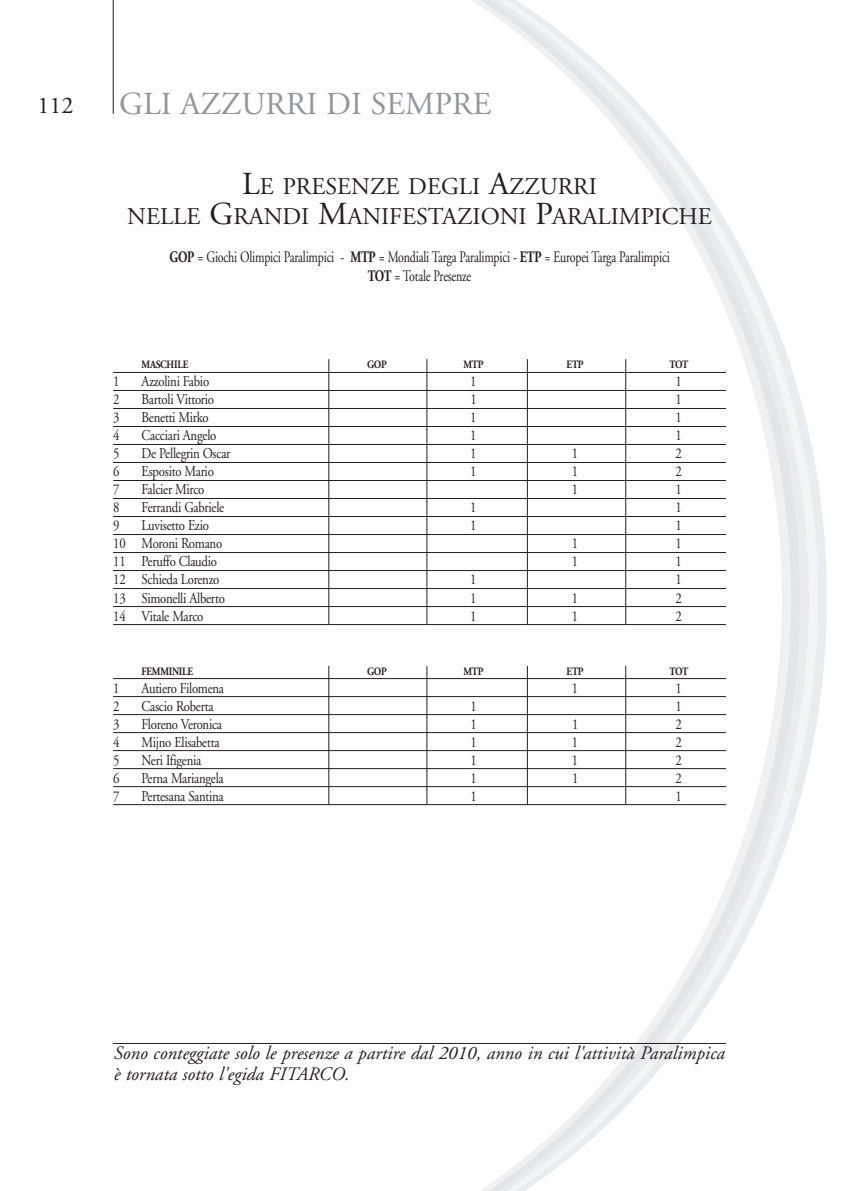
<style>
.page{position:relative;width:851px;height:1191px;background:#fff}
.page>*{position:absolute;margin:0;border:0;box-sizing:border-box;transform-origin:0 0}
.t1{font:32px "Adobe Garamond";color:#939598}
.t2{font:24px/30px "Adobe Garamond";color:#231f20;text-align:center}
.t3{font:italic 19px/21px "Adobe Garamond";color:#231f20}
.t4{font:16px/19px "Adobe Garamond";letter-spacing:-.015em;color:#231f20;text-align:center;scale:.75 1}
.t5{font:15px "Adobe Garamond";letter-spacing:-.02em;color:#231f20;scale:.85 1}
.t6{font:700 11.2px "Adobe Garamond";letter-spacing:-.03em;color:#231f20;scale:.85 1}
.s1{font-size:32px}
.s2{font-weight:700}
</style>
<div class="page">
<svg style="left:808px;top:431px;width:9px;height:335px;fill:#f3f4f4"></svg>
<svg style="left:799px;top:395px;width:9px;height:407px;fill:#ebebed"></svg>
<svg style="left:790px;top:365px;width:9px;height:467px;fill:#eaebec"></svg>
<svg style="left:781px;top:339px;width:9px;height:519px;fill:#eeeeef"></svg>
<svg style="left:414px;top:0;width:367px;height:1191px"></svg>
<hr style="left:113px;top:0;width:1px;height:114px;background:#231f20">
<hr style="left:527px;top:359px;width:1px;height:265px;background:#231f20">
<hr style="left:426px;top:359px;width:1px;height:265px;background:#231f20">
<hr style="left:625px;top:359px;width:1px;height:265px;background:#231f20">
<hr style="left:328px;top:359px;width:1px;height:265px;background:#231f20">
<hr style="left:527px;top:666px;width:1px;height:138px;background:#231f20">
<hr style="left:426px;top:666px;width:1px;height:138px;background:#231f20">
<hr style="left:625px;top:666px;width:1px;height:138px;background:#231f20">
<hr style="left:328px;top:666px;width:1px;height:138px;background:#231f20">
<hr style="left:113px;top:372px;width:612px;height:1px;background:#231f20">
<hr style="left:113px;top:390px;width:612px;height:1px;background:#231f20">
<hr style="left:113px;top:408px;width:612px;height:1px;background:#231f20">
<hr style="left:113px;top:426px;width:612px;height:1px;background:#231f20">
<hr style="left:113px;top:444px;width:612px;height:1px;background:#231f20">
<hr style="left:113px;top:462px;width:612px;height:1px;background:#231f20">
<hr style="left:113px;top:480px;width:612px;height:1px;background:#231f20">
<hr style="left:113px;top:498px;width:612px;height:1px;background:#231f20">
<hr style="left:113px;top:516px;width:612px;height:1px;background:#231f20">
<hr style="left:113px;top:534px;width:612px;height:1px;background:#231f20">
<hr style="left:113px;top:552px;width:612px;height:1px;background:#231f20">
<hr style="left:113px;top:570px;width:612px;height:1px;background:#231f20">
<hr style="left:113px;top:588px;width:612px;height:1px;background:#231f20">
<hr style="left:113px;top:606px;width:612px;height:1px;background:#231f20">
<hr style="left:113px;top:624px;width:612px;height:1px;background:#231f20">
<hr style="left:113px;top:678px;width:612px;height:1px;background:#231f20">
<hr style="left:113px;top:696px;width:612px;height:1px;background:#231f20">
<hr style="left:113px;top:714px;width:612px;height:1px;background:#231f20">
<hr style="left:113px;top:732px;width:612px;height:1px;background:#231f20">
<hr style="left:113px;top:750px;width:612px;height:1px;background:#231f20">
<hr style="left:113px;top:768px;width:612px;height:1px;background:#231f20">
<hr style="left:113px;top:786px;width:612px;height:1px;background:#231f20">
<hr style="left:113px;top:804px;width:612px;height:1px;background:#231f20">
<hr style="left:113px;top:1043px;width:612px;height:1px;background:#231f20">
<h2 class="t2" style="left:38px;top:93px;width:37px">112</h2>
<h1 class="t1" style="left:119px;top:91px;width:373px">GLI AZZURRI DI SEMPRE</h1>
<h2 class="t2" style="left:127px;top:173px;width:586px"><span class="s1">L</span>E PRESENZE DEGLI <span class="s1">A</span>ZZURRI<br>NELLE <span class="s1">G</span>RANDI <span class="s1">M</span>ANIFESTAZIONI <span class="s1">P</span>ARALIMPICHE</h2>
<p class="t4" style="left:169px;top:249px;width:668px"><span class="s2">GOP</span> = Giochi Olimpici Paralimpici - <span class="s2">MTP</span> = Mondiali Targa Paralimpici - <span class="s2">ETP</span> = Europei Targa Paralimpici<br><span class="s2">TOT</span> = Totale Presenze</p>
<p class="t6" style="left:141px;top:360px;width:56px">MASCHILE</p>
<p class="t6" style="left:367px;top:360px;width:25px">GOP</p>
<p class="t6" style="left:463px;top:360px;width:25px">MTP</p>
<p class="t6" style="left:566px;top:360px;width:22px">ETP</p>
<p class="t6" style="left:669px;top:360px;width:24px">TOT</p>
<p class="t5" style="left:113px;top:376px;width:9px">1</p>
<p class="t5" style="left:141px;top:376px;width:81px">Azzolini Fabio</p>
<p class="t5" style="left:470px;top:376px;width:9px">1</p>
<p class="t5" style="left:675px;top:376px;width:9px">1</p>
<p class="t5" style="left:113px;top:394px;width:9px">2</p>
<p class="t5" style="left:141px;top:394px;width:87px">Bartoli Vittorio</p>
<p class="t5" style="left:470px;top:394px;width:9px">1</p>
<p class="t5" style="left:675px;top:394px;width:9px">1</p>
<p class="t5" style="left:113px;top:412px;width:9px">3</p>
<p class="t5" style="left:141px;top:412px;width:81px">Benetti Mirko</p>
<p class="t5" style="left:470px;top:412px;width:9px">1</p>
<p class="t5" style="left:675px;top:412px;width:9px">1</p>
<p class="t5" style="left:113px;top:430px;width:9px">4</p>
<p class="t5" style="left:141px;top:430px;width:89px">Cacciari Angelo</p>
<p class="t5" style="left:470px;top:430px;width:9px">1</p>
<p class="t5" style="left:675px;top:430px;width:9px">1</p>
<p class="t5" style="left:113px;top:448px;width:9px">5</p>
<p class="t5" style="left:141px;top:448px;width:106px">De Pellegrin Oscar</p>
<p class="t5" style="left:470px;top:448px;width:9px">1</p>
<p class="t5" style="left:572px;top:448px;width:9px">1</p>
<p class="t5" style="left:675px;top:448px;width:9px">2</p>
<p class="t5" style="left:113px;top:466px;width:9px">6</p>
<p class="t5" style="left:141px;top:466px;width:86px">Esposito Mario</p>
<p class="t5" style="left:470px;top:466px;width:9px">1</p>
<p class="t5" style="left:572px;top:466px;width:9px">1</p>
<p class="t5" style="left:675px;top:466px;width:9px">2</p>
<p class="t5" style="left:113px;top:484px;width:9px">7</p>
<p class="t5" style="left:141px;top:484px;width:75px">Falcier Mirco</p>
<p class="t5" style="left:572px;top:484px;width:9px">1</p>
<p class="t5" style="left:675px;top:484px;width:9px">1</p>
<p class="t5" style="left:113px;top:502px;width:9px">8</p>
<p class="t5" style="left:141px;top:502px;width:99px">Ferrandi Gabriele</p>
<p class="t5" style="left:470px;top:502px;width:9px">1</p>
<p class="t5" style="left:675px;top:502px;width:9px">1</p>
<p class="t5" style="left:113px;top:520px;width:9px">9</p>
<p class="t5" style="left:141px;top:520px;width:81px">Luvisetto Ezio</p>
<p class="t5" style="left:470px;top:520px;width:9px">1</p>
<p class="t5" style="left:675px;top:520px;width:9px">1</p>
<p class="t5" style="left:113px;top:538px;width:130px">10 Moroni Romano</p>
<p class="t5" style="left:572px;top:538px;width:9px">1</p>
<p class="t5" style="left:675px;top:538px;width:9px">1</p>
<p class="t5" style="left:113px;top:556px;width:124px">11 Peruffo Claudio</p>
<p class="t5" style="left:572px;top:556px;width:9px">1</p>
<p class="t5" style="left:675px;top:556px;width:9px">1</p>
<p class="t5" style="left:113px;top:574px;width:126px">12 Schieda Lorenzo</p>
<p class="t5" style="left:470px;top:574px;width:9px">1</p>
<p class="t5" style="left:675px;top:574px;width:9px">1</p>
<p class="t5" style="left:113px;top:592px;width:133px">13 Simonelli Alberto</p>
<p class="t5" style="left:470px;top:592px;width:9px">1</p>
<p class="t5" style="left:572px;top:592px;width:9px">1</p>
<p class="t5" style="left:675px;top:592px;width:9px">2</p>
<p class="t5" style="left:113px;top:610px;width:108px">14 Vitale Marco</p>
<p class="t5" style="left:470px;top:610px;width:9px">1</p>
<p class="t5" style="left:572px;top:610px;width:9px">1</p>
<p class="t5" style="left:675px;top:610px;width:9px">2</p>
<p class="t6" style="left:141px;top:666px;width:62px">FEMMINILE</p>
<p class="t6" style="left:367px;top:666px;width:25px">GOP</p>
<p class="t6" style="left:463px;top:666px;width:25px">MTP</p>
<p class="t6" style="left:566px;top:666px;width:22px">ETP</p>
<p class="t6" style="left:669px;top:666px;width:24px">TOT</p>
<p class="t5" style="left:113px;top:682px;width:9px">1</p>
<p class="t5" style="left:141px;top:682px;width:99px">Autiero Filomena</p>
<p class="t5" style="left:572px;top:682px;width:9px">1</p>
<p class="t5" style="left:675px;top:682px;width:9px">1</p>
<p class="t5" style="left:113px;top:700px;width:9px">2</p>
<p class="t5" style="left:141px;top:700px;width:86px">Cascio Roberta</p>
<p class="t5" style="left:470px;top:700px;width:9px">1</p>
<p class="t5" style="left:675px;top:700px;width:9px">1</p>
<p class="t5" style="left:113px;top:718px;width:9px">3</p>
<p class="t5" style="left:141px;top:718px;width:96px">Floreno Veronica</p>
<p class="t5" style="left:470px;top:718px;width:9px">1</p>
<p class="t5" style="left:572px;top:718px;width:9px">1</p>
<p class="t5" style="left:675px;top:718px;width:9px">2</p>
<p class="t5" style="left:113px;top:736px;width:9px">4</p>
<p class="t5" style="left:141px;top:736px;width:93px">Mijno Elisabetta</p>
<p class="t5" style="left:470px;top:736px;width:9px">1</p>
<p class="t5" style="left:572px;top:736px;width:9px">1</p>
<p class="t5" style="left:675px;top:736px;width:9px">2</p>
<p class="t5" style="left:113px;top:754px;width:9px">5</p>
<p class="t5" style="left:141px;top:754px;width:72px">Neri Ifigenia</p>
<p class="t5" style="left:470px;top:754px;width:9px">1</p>
<p class="t5" style="left:572px;top:754px;width:9px">1</p>
<p class="t5" style="left:675px;top:754px;width:9px">2</p>
<p class="t5" style="left:113px;top:772px;width:9px">6</p>
<p class="t5" style="left:141px;top:772px;width:98px">Perna Mariangela</p>
<p class="t5" style="left:470px;top:772px;width:9px">1</p>
<p class="t5" style="left:572px;top:772px;width:9px">1</p>
<p class="t5" style="left:675px;top:772px;width:9px">2</p>
<p class="t5" style="left:113px;top:790px;width:9px">7</p>
<p class="t5" style="left:141px;top:790px;width:98px">Pertesana Santina</p>
<p class="t5" style="left:470px;top:790px;width:9px">1</p>
<p class="t5" style="left:675px;top:790px;width:9px">1</p>
<p class="t3" style="left:113px;top:1044px;width:612px">Sono conteggiate solo le presenze a partire dal 2010, anno in cui l'attività Paralimpica è tornata sotto l'egida FITARCO.</p>
</div>
